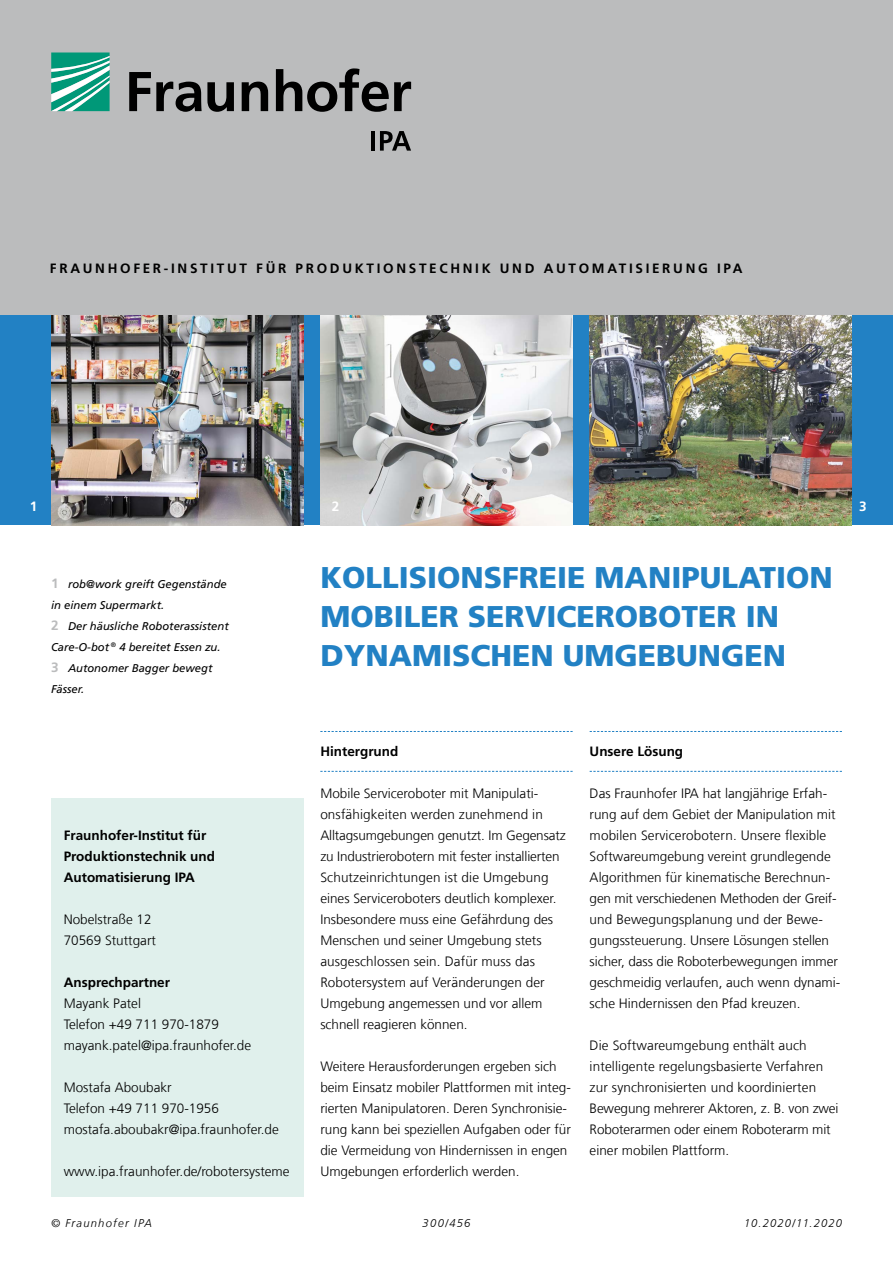
<style>
.page{position:relative;width:893px;height:1263px;background:#fff}
.page>*{position:absolute;margin:0;border:0;box-sizing:border-box;transform-origin:0 0}
.t1{font:900 30px/39px "Frutiger LT Com";color:#2281c4}
.t2{font:300 13.5px/21px "Frutiger LT Com";color:#000}
.t3{font:700 13.5px/21px "Frutiger LT Com";color:#000}
.t4{font:700 13.5px "Frutiger LT Com";letter-spacing:.2em;color:#000}
.t5{font:700 13.5px "Frutiger LT Com";color:#fff}
.t6{font:italic 11.25px/21px "Frutiger LT Com";color:#000}
.t7{font:italic 300 11.25px "Frutiger LT Com";letter-spacing:.1em;color:#000}
.s1{font-weight:700;font-style:normal;font-size:13.5px;color:#bbbcbd}
</style>
<div class="page">
<div style="left:0;top:315px;width:893px;height:210px;background:#2281c4"></div>
<img style="left:51px;top:315px;width:252px;height:210px">
<img style="left:320px;top:315px;width:253px;height:210px">
<img style="left:590px;top:315px;width:262px;height:210px">
<div style="left:0;top:0;width:893px;height:315px;background:#bbbcbd"></div>
<svg style="left:51px;top:53px;width:59px;height:58px;background:#4cb59f"></svg>
<svg style="left:129px;top:68px;width:282px;height:44px"></svg>
<hr style="left:371px;top:131px;width:4px;height:20px;background:#000">
<svg style="left:380px;top:131px;width:31px;height:20px"></svg>
<svg style="left:320px;top:731px;width:253px;height:1px"></svg>
<svg style="left:320px;top:771px;width:253px;height:1px"></svg>
<svg style="left:590px;top:731px;width:252px;height:1px"></svg>
<svg style="left:590px;top:771px;width:252px;height:1px"></svg>
<div style="left:51px;top:798px;width:252px;height:399px;background:#e0f0ec"></div>
<p class="t4" style="left:50px;top:260px;width:694px">FRAUNHOFER-INSTITUT FÜR PRODUKTIONSTECHNIK UND AUTOMATISIERUNG IPA</p>
<p class="t5" style="left:30px;top:498px;width:9px">1</p>
<p class="t5" style="left:332px;top:498px;width:9px">2</p>
<p class="t5" style="left:859px;top:498px;width:9px">3</p>
<p class="t6" style="left:51px;top:574px;width:179px"><span class="s1">1</span> rob@work greift Gegenstände in einem Supermarkt.<br><span class="s1">2</span> Der häusliche Roboterassistent<br>Care-O-bot <sup>®</sup> 4 bereitet Essen zu.<br><span class="s1">3</span> Autonomer Bagger bewegt<br>Fässer.</p>
<h1 class="t1" style="left:320px;top:558px;width:514px">KOLLISIONSFREIE MANIPULATION<br>MOBILER SERVICEROBOTER IN<br>DYNAMISCHEN UMGEBUNGEN</h1>
<p class="t3" style="left:320px;top:741px;width:80px">Hintergrund</p>
<p class="t2" style="left:320px;top:783px;width:247px">Mobile Serviceroboter mit Manipulati&shy;onsfähigkeiten werden zunehmend in Alltagsumgebungen genutzt. Im Gegensatz zu Industrierobotern mit fester installierten Schutzeinrichtungen ist die Umgebung eines Serviceroboters deutlich komplexer.<br>Insbesondere muss eine Gefährdung des Menschen und seiner Umgebung stets ausgeschlossen sein. Dafür muss das Robotersystem auf Veränderungen der Umgebung angemessen und vor allem schnell reagieren können.</p>
<p class="t2" style="left:320px;top:1056px;width:252px">Weitere Herausforderungen ergeben sich beim Einsatz mobiler Plattformen mit integ&shy;rierten Manipulatoren. Deren Synchronisie&shy;rung kann bei speziellen Aufgaben oder für die Vermeidung von Hindernissen in engen Umgebungen erforderlich werden.</p>
<p class="t3" style="left:590px;top:741px;width:95px">Unsere Lösung</p>
<p class="t2" style="left:590px;top:783px;width:252px">Das Fraunhofer IPA hat langjährige Erfah&shy;rung auf dem Gebiet der Manipulation mit mobilen Servicerobotern. Unsere flexible Softwareumgebung vereint grundlegende Algorithmen für kinematische Berechnun&shy;gen mit verschiedenen Methoden der Greif&shy;und Bewegungsplanung und der Bewe&shy;gungssteuerung. Unsere Lösungen stellen sicher, dass die Roboterbewegungen immer geschmeidig verlaufen, auch wenn dynami&shy;sche Hindernissen den Pfad kreuzen.</p>
<p class="t2" style="left:590px;top:1035px;width:250px">Die Softwareumgebung enthält auch intelligente regelungsbasierte Verfahren zur synchronisierten und koordinierten Bewegung mehrerer Aktoren, z. B. von zwei Roboterarmen oder einem Roboterarm mit einer mobilen Plattform.</p>
<p class="t3" style="left:64px;top:825px;width:153px">Fraunhofer-Institut für<br>Produktionstechnik und<br>Automatisierung IPA</p>
<p class="t2" style="left:64px;top:909px;width:94px">Nobelstraße 12<br>70569 Stuttgart</p>
<p class="t3" style="left:64px;top:972px;width:108px">Ansprechpartner</p>
<p class="t2" style="left:64px;top:993px;width:189px">Mayank Patel<br>Telefon +49 711 970-1879 mayank.patel@ipa.fraunhofer.de</p>
<p class="t2" style="left:64px;top:1077px;width:217px">Mostafa Aboubakr<br>Telefon +49 711 970-1956 mostafa.aboubakr@ipa.fraunhofer.de</p>
<p class="t2" style="left:64px;top:1161px;width:227px">www.ipa.fraunhofer.de/robotersysteme</p>
<p class="t7" style="left:51px;top:1216px;width:103px">© Fraunhofer IPA</p>
<p class="t7" style="left:422px;top:1216px;width:49px">300/456</p>
<p class="t7" style="left:744px;top:1216px;width:99px">10.2020/11.2020</p>
</div>
